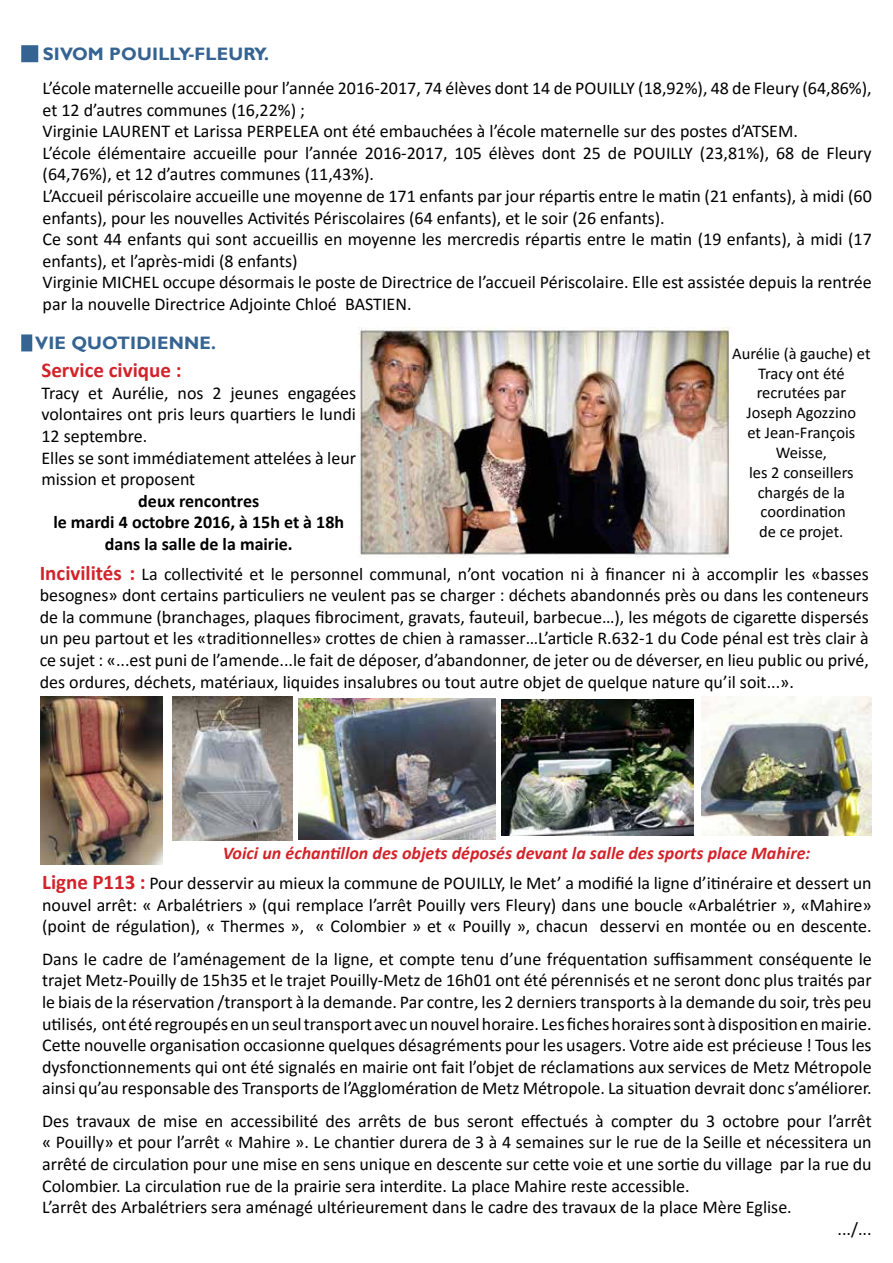
<style>
.page{position:relative;width:893px;height:1263px;background:#fff}
.page>*{position:absolute;margin:0;border:0;box-sizing:border-box;transform-origin:0 0}
.t1{font:700 21px "Calibri";color:#d2232a}
.t2{font:18px/21.6px "Calibri";color:#000;text-align:justify}
.t3{font:italic 700 18px "Calibri";color:#d2232a}
.t4{font:700 18px/21.6px "Calibri";color:#000;text-align:center}
.t5{font:700 18px "Gill Sans";letter-spacing:.01em;color:#356492}
.t6{font:16.5px/19.8px "Calibri";color:#000;text-align:center}
.s1{font-weight:700;font-size:21px;color:#d2232a}
</style>
<div class="page">
<div style="left:21px;top:334px;width:11px;height:17px;background:#356492;border:2px solid #356492"></div>
<div style="left:21px;top:45px;width:17px;height:17px;background:#356492;border:2px solid #356492"></div>
<img style="left:41px;top:697px;width:122px;height:167px">
<img style="left:173px;top:697px;width:119px;height:143px">
<img style="left:298px;top:699px;width:198px;height:140px">
<img style="left:502px;top:699px;width:191px;height:136px">
<img style="left:702px;top:697px;width:170px;height:138px">
<img style="left:358px;top:327px;width:372px;height:230px">
<p class="t5" style="left:43px;top:43px;width:228px">SIVOM POUILLY-FLEURY.</p>
<p class="t2" style="left:43px;top:77px;width:831px;text-align:left">L’école maternelle accueille pour l’année 2016-2017, 74 élèves dont 14 de POUILLY (18,92%), 48 de Fleury (64,86%), et 12 d’autres communes (16,22%) ;<br>Virginie LAURENT et Larissa PERPELEA ont été embauchées à l’école maternelle sur des postes d’ATSEM.<br>L’école élémentaire accueille pour l’année 2016-2017, 105 élèves dont 25 de POUILLY (23,81%), 68 de Fleury (64,76%), et 12 d’autres communes (11,43%).<br>L’Accueil périscolaire accueille une moyenne de 171 enfants par jour répartis entre le matin (21 enfants), à midi (60 enfants), pour les nouvelles Activités Périscolaires (64 enfants), et le soir (26 enfants).<br>Ce sont 44 enfants qui sont accueillis en moyenne les mercredis répartis entre le matin (19 enfants), à midi (17 enfants), et l’après-midi (8 enfants)<br>Virginie MICHEL occupe désormais le poste de Directrice de l’accueil Périscolaire. Elle est assistée depuis la rentrée par la nouvelle Directrice Adjointe Chloé BASTIEN.</p>
<p class="t5" style="left:35px;top:333px;width:182px">VIE QUOTIDIENNE.</p>
<p class="t1" style="left:41px;top:355px;width:142px">Service civique :</p>
<p class="t2" style="left:41px;top:381px;width:316px;text-align:left">Tracy et Aurélie, nos 2 jeunes engagées volontaires ont pris leurs quartiers le lundi<br>12 septembre.<br>Elles se sont immédiatement attelées à leur mission et proposent</p>
<p class="t4" style="left:53px;top:489px;width:292px">deux rencontres<br>le mardi 4 octobre 2016, à 15h et à 18h dans la salle de la mairie.</p>
<p class="t6" style="left:732px;top:343px;width:140px">Aurélie (à gauche) et<br>Tracy ont été recrutées par<br>Joseph Agozzino<br>et Jean-François<br>Weisse,<br>les 2 conseillers chargés de la coordination<br>de ce projet.</p>
<p class="t2" style="left:40px;top:562px;width:831px"><span class="s1">Incivilités :</span> La collectivité et le personnel communal, n’ont vocation ni à financer ni à accomplir les «basses besognes» dont certains particuliers ne veulent pas se charger : déchets abandonnés près ou dans les conteneurs de la commune (branchages, plaques fibrociment, gravats, fauteuil, barbecue…), les mégots de cigarette dispersés un peu partout et les «traditionnelles» crottes de chien à ramasser…L’article R.632-1 du Code pénal est très clair à ce sujet : «...est puni de l’amende...le fait de déposer, d’abandonner, de jeter ou de déverser, en lieu public ou privé, des ordures, déchets, matériaux, liquides insalubres ou tout autre objet de quelque nature qu’il soit...».</p>
<p class="t3" style="left:223px;top:840px;width:589px">Voici un échantillon des objets déposés devant la salle des sports place Mahire:</p>
<p class="t2" style="left:42px;top:872px;width:831px"><span class="s1">Ligne P113 :</span> Pour desservir au mieux la commune de POUILLY, le Met’ a modifié la ligne d’itinéraire et dessert un nouvel arrêt: « Arbalétriers » (qui remplace l’arrêt Pouilly vers Fleury) dans une boucle «Arbalétrier », «Mahire» (point de régulation), « Thermes », « Colombier » et « Pouilly », chacun desservi en montée ou en descente.</p>
<p class="t2" style="left:42px;top:947px;width:831px">Dans le cadre de l’aménagement de la ligne, et compte tenu d’une fréquentation suffisamment conséquente le trajet Metz-Pouilly de 15h35 et le trajet Pouilly-Metz de 16h01 ont été pérennisés et ne seront donc plus traités par le biais de la réservation /transport à la demande. Par contre, les 2 derniers transports à la demande du soir, très peu utilisés, ontétéregroupésenunseultransport avecunnouvelhoraire. Lesficheshorairessontàdispositionenmairie.<br>Cette nouvelle organisation occasionne quelques désagréments pour les usagers. Votre aide est précieuse ! Tous les dysfonctionnements qui ont été signalés en mairie ont fait l’objet de réclamations aux services de Metz Métropole ainsi qu’au responsable des Transports de l’Agglomération de Metz Métropole. La situation devrait donc s’améliorer.</p>
<p class="t2" style="left:42px;top:1109px;width:831px">Des travaux de mise en accessibilité des arrêts de bus seront effectués à compter du 3 octobre pour l’arrêt</p>
<p class="t2" style="left:42px;top:1131px;width:831px">« Pouilly» et pour l’arrêt « Mahire ». Le chantier durera de 3 à 4 semaines sur le rue de la Seille et nécessitera un</p>
<p class="t2" style="left:42px;top:1153px;width:831px">arrêté de circulation pour une mise en sens unique en descente sur cette voie et une sortie du village par la rue du</p>
<p class="t2" style="left:42px;top:1174px;width:649px">Colombier. La circulation rue de la prairie sera interdite. La place Mahire reste accessible.</p>
<p class="t2" style="left:42px;top:1196px;width:751px">L’arrêt des Arbalétriers sera aménagé ultérieurement dans le cadre des travaux de la place Mère Eglise.</p>
<p class="t2" style="left:837px;top:1217px;width:36px">.../...</p>
</div>
